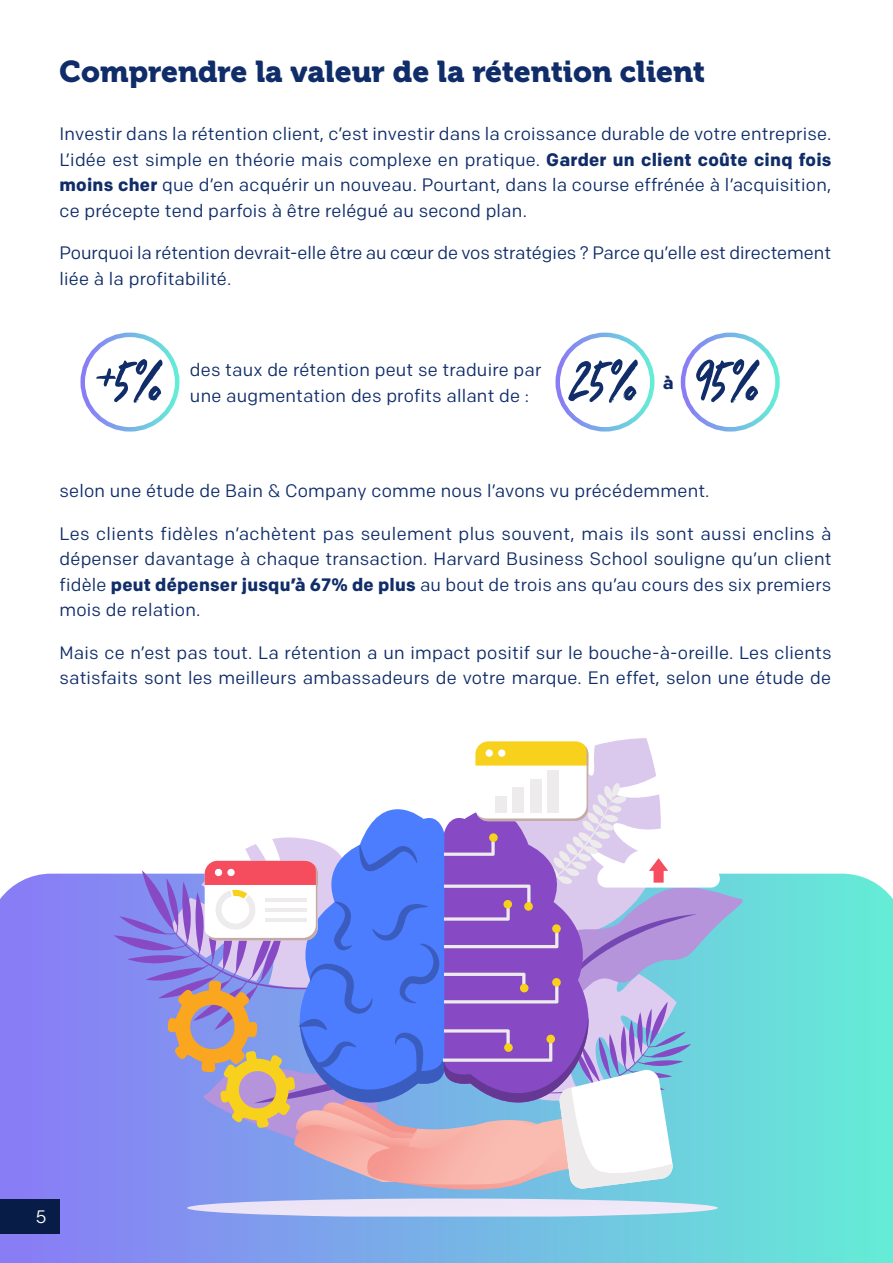
<style>
.page{position:relative;width:893px;height:1263px;background:#fff}
.page>*{position:absolute;margin:0;border:0;box-sizing:border-box;transform-origin:0 0}
.Texte_14{font:66px "Viva Beautiful B";color:#102d69}
.t1{font:30px "Museo 900";color:#102d69}
.Texte_14-2{font:18px/25.5px "Colfax";letter-spacing:.01em;color:#102d69;text-align:justify}
.t2{font:18px "Colfax";color:#fff}
.Texte_14-3{font:700 18px "Colfax";color:#102d69}
.s1{font-weight:700}
</style>
<div class="page">
<svg style="left:0;top:874px;width:893px;height:389px"></svg>
<div style="left:0;top:1199px;width:60px;height:34px;background:#071c47"></div>
<img style="left:187px;top:1198px;width:531px;height:18px">
<img style="left:386px;top:1189px;width:275px;height:3px">
<svg style="left:113px;top:738px;width:632px;height:451px"></svg>
<hr style="left:266px;top:898px;width:41px;height:4px;background:#edebeb">
<hr style="left:266px;top:908px;width:41px;height:4px;background:#edebeb">
<hr style="left:266px;top:918px;width:41px;height:4px;background:#edebeb">
<div style="left:80px;top:333px;width:99px;height:99px;border:4px solid #fff;border-radius:50%"></div>
<div style="left:555px;top:333px;width:99px;height:99px;border:4px solid #fff;border-radius:50%"></div>
<div style="left:681px;top:333px;width:99px;height:99px;border:4px solid #fff;border-radius:50%"></div>
<p class="t1" style="left:60px;top:54px;width:647px">Comprendre la valeur de la rétention client</p>
<p class="Texte_14-2" style="left:60px;top:121px;width:773px">Investir dans la rétention client, c’est investir dans la croissance durable de votre entreprise.<br>L’idée est simple en théorie mais complexe en pratique. <span class="s1">Garder un client coûte cinq fois moins cher</span> que d’en acquérir un nouveau. Pourtant, dans la course effrénée à l’acquisition, ce précepte tend parfois à être relégué au second plan.</p>
<p class="Texte_14-2" style="left:60px;top:240px;width:773px">Pourquoi la rétention devrait-elle être au cœur de vos stratégies ? Parce qu’elle est directement liée à la profitabilité.</p>
<p class="Texte_14" style="left:96px;top:337px;width:67px">+5%</p>
<p class="Texte_14-2" style="left:190px;top:357px;width:353px">des taux de rétention peut se traduire par</p>
<p class="Texte_14-2" style="left:190px;top:382px;width:341px">une augmentation des profits allant de :</p>
<p class="Texte_14" style="left:572px;top:337px;width:67px">25%</p>
<p class="Texte_14-3" style="left:663px;top:371px;width:12px">à</p>
<p class="Texte_14" style="left:695px;top:337px;width:66px">95%</p>
<p class="Texte_14-2" style="left:60px;top:478px;width:651px">selon une étude de Bain &amp; Company comme nous l’avons vu précédemment.</p>
<p class="Texte_14-2" style="left:60px;top:520px;width:773px">Les clients fidèles n’achètent pas seulement plus souvent, mais ils sont aussi enclins à dépenser davantage à chaque transaction. Harvard Business School souligne qu’un client fidèle <span class="s1">peut dépenser jusqu’à 67% de plus</span> au bout de trois ans qu’au cours des six premiers mois de relation.</p>
<p class="Texte_14-2" style="left:60px;top:639px;width:773px">Mais ce n’est pas tout. La rétention a un impact positif sur le bouche-à-oreille. Les clients satisfaits sont les meilleurs ambassadeurs de votre marque. En effet, selon une étude de</p>
<p class="t2" style="left:36px;top:1205px;width:13px">5</p>
</div>
